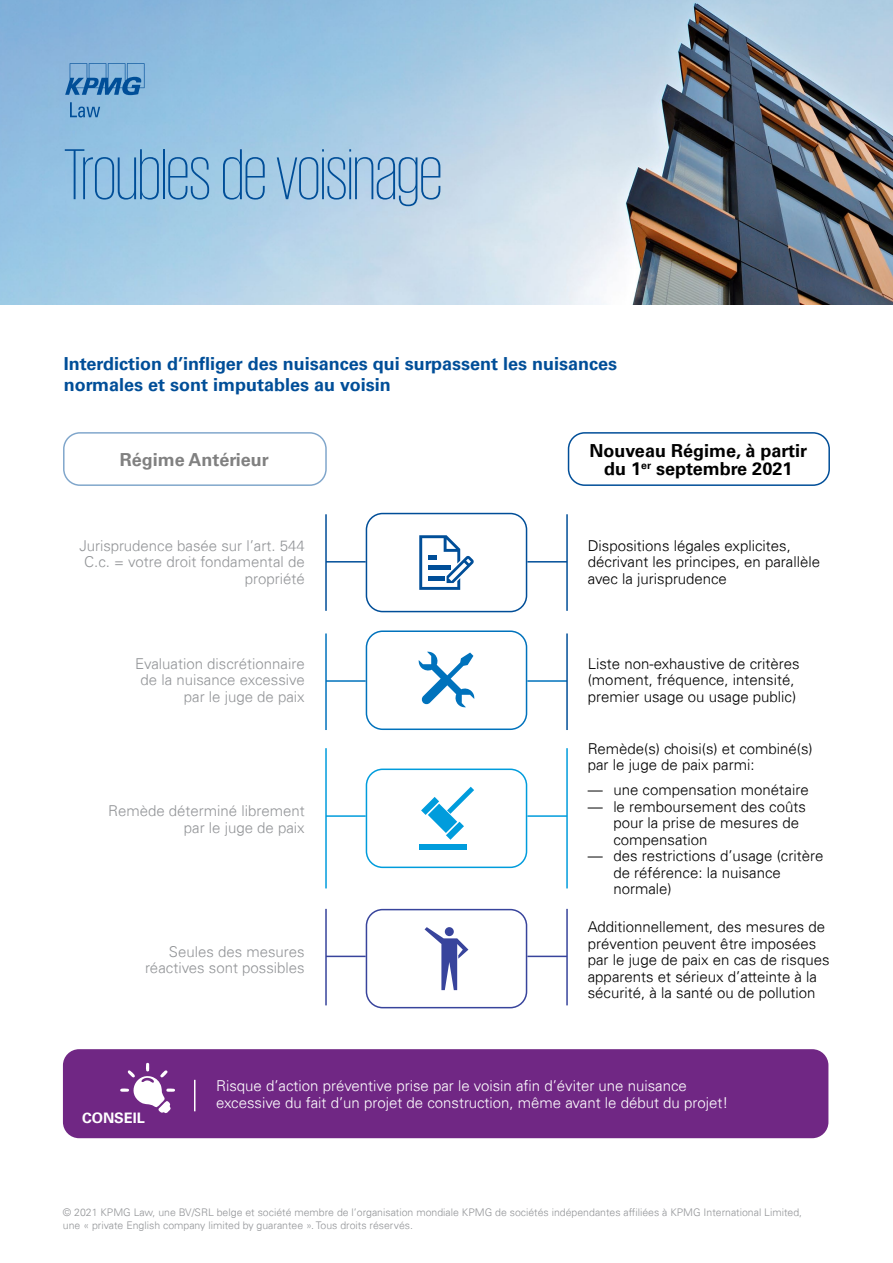
<style>
.page{position:relative;width:893px;height:1263px;background:#fff}
.page>*{position:absolute;margin:0;border:0;box-sizing:border-box;transform-origin:0 0}
.t1{font:200 73.65px "KPMG";letter-spacing:-.01em;color:#004e98}
.Subtitle{font:700 18px/21px "Univers 65";color:#004e98}
.Subtitle-2{font:700 18px/18px "Univers 65";color:#000;text-align:center}
.Body{font:300 15px/16.5px "Univers 45";color:#000}
.Body-2{font:300 15px/16.5px "Univers 45";color:#939598;text-align:right}
.Body-3{font:300 15px/16.5px "Univers 45";color:#fff}
.t2{font:700 14.55px "Univers 65";color:#fff}
.t3{font:300 10.5px/12.6px "Univers 45";color:#939598}
</style>
<div class="page">
<img style="left:0;top:0;width:893px;height:304px">
<div style="left:63px;top:1049px;width:765px;height:89px;background:#702784;border-radius:16px"></div>
<hr style="left:194px;top:1080px;width:1px;height:31px;background:#fff">
<div style="left:63px;top:432px;width:264px;height:54px;border:2px solid #004e98;border-radius:16px"></div>
<div style="left:366px;top:513px;width:161px;height:99px;border:2px solid #004e98;border-radius:16px"></div>
<div style="left:366px;top:630px;width:161px;height:100px;border:2px solid #0072bc;border-radius:16px"></div>
<div style="left:366px;top:909px;width:161px;height:99px;border:2px solid #38449c;border-radius:16px"></div>
<div style="left:568px;top:432px;width:262px;height:54px;border:2px solid #004e98;border-radius:16px"></div>
<hr style="left:326px;top:561px;width:40px;height:1px;background:#004e98">
<hr style="left:527px;top:561px;width:40px;height:1px;background:#004e98">
<hr style="left:326px;top:680px;width:40px;height:2px;background:#0072bc">
<hr style="left:527px;top:680px;width:40px;height:2px;background:#0072bc">
<hr style="left:326px;top:956px;width:40px;height:1px;background:#38449c">
<hr style="left:527px;top:956px;width:40px;height:1px;background:#38449c">
<hr style="left:325px;top:514px;width:2px;height:97px;background:#004e98">
<hr style="left:566px;top:514px;width:2px;height:97px;background:#004e98">
<hr style="left:325px;top:633px;width:2px;height:97px;background:#0072bc">
<hr style="left:566px;top:633px;width:2px;height:97px;background:#004e98">
<hr style="left:325px;top:748px;width:2px;height:140px;background:#009cdc">
<hr style="left:566px;top:748px;width:2px;height:140px;background:#009cdc">
<hr style="left:325px;top:909px;width:2px;height:96px;background:#38449c">
<hr style="left:566px;top:909px;width:2px;height:96px;background:#38449c">
<div style="left:366px;top:768px;width:161px;height:100px;border:2px solid #009cdc;border-radius:16px"></div>
<hr style="left:326px;top:815px;width:40px;height:2px;background:#009cdc">
<hr style="left:527px;top:815px;width:40px;height:2px;background:#009cdc">
<svg style="left:70px;top:102px;width:30px;height:15px"></svg>
<svg style="left:65px;top:63px;width:80px;height:32px"></svg>
<svg style="left:419px;top:535px;width:55px;height:55px"></svg>
<svg style="left:418px;top:651px;width:57px;height:56px"></svg>
<div style="left:419px;top:844px;width:47px;height:6px;background:#009cdc"></div>
<svg style="left:421px;top:787px;width:53px;height:53px"></svg>
<svg style="left:425px;top:927px;width:43px;height:63px"></svg>
<svg style="left:120px;top:1062px;width:55px;height:51px"></svg>
<p class="t1" style="left:64px;top:139px;width:380px">Troubles de voisinage</p>
<p class="Subtitle" style="left:64px;top:353px;width:555px">Interdiction d’infliger des nuisances qui surpassent les nuisances normales et sont imputables au voisin</p>
<p class="Subtitle-2" style="left:120px;top:451px;width:150px">Régime Antérieur</p>
<p class="Subtitle-2" style="left:589px;top:442px;width:219px">Nouveau Régime, à partir du 1<sup>er</sup> septembre 2021</p>
<p class="Body-2" style="left:79px;top:537px;width:227px">Jurisprudence basée sur l’art. 544<br>C.c. = votre droit fondamental de propriété</p>
<p class="Body-2" style="left:135px;top:655px;width:171px">Evaluation discrétionnaire de la nuisance excessive par le juge de paix</p>
<p class="Body-2" style="left:108px;top:802px;width:198px">Remède déterminé librement par le juge de paix</p>
<p class="Body-2" style="left:145px;top:943px;width:161px">Seules des mesures réactives sont possibles</p>
<p class="Body" style="left:588px;top:537px;width:234px">Dispositions légales explicites, décrivant les principes, en parallèle avec la jurisprudence</p>
<p class="Body" style="left:588px;top:655px;width:213px">Liste non-exhaustive de critères (moment, fréquence, intensité, premier usage ou usage public)</p>
<p class="Body" style="left:588px;top:740px;width:226px">Remède(s) choisi(s) et combiné(s) par le juge de paix parmi:</p>
<p class="Body" style="left:588px;top:782px;width:222px">— une compensation monétaire</p>
<p class="Body" style="left:613px;top:798px;width:194px;text-indent:-26px">— le remboursement des coûts pour la prise de mesures de compensation</p>
<p class="Body" style="left:613px;top:848px;width:212px;text-indent:-26px">— des restrictions d’usage (critère de référence: la nuisance normale)</p>
<p class="Body" style="left:588px;top:918px;width:243px">Additionnellement, des mesures de prévention peuvent être imposées par le juge de paix en cas de risques apparents et sérieux d’atteinte à la sécurité, à la santé ou de pollution</p>
<p class="t2" style="left:82px;top:1109px;width:64px">CONSEIL</p>
<p class="Body-3" style="left:216px;top:1077px;width:514px">Risque d’action préventive prise par le voisin afin d’éviter une nuisance excessive du fait d’un projet de construction, même avant le début du projet!</p>
<p class="t3" style="left:63px;top:1206px;width:741px">© 2021 KPMG Law, une BV/SRL belge et société membre de l’organisation mondiale KPMG de sociétés indépendantes affiliées à KPMG International Limited, une « private English company limited by guarantee ». Tous droits réservés.</p>
</div>
